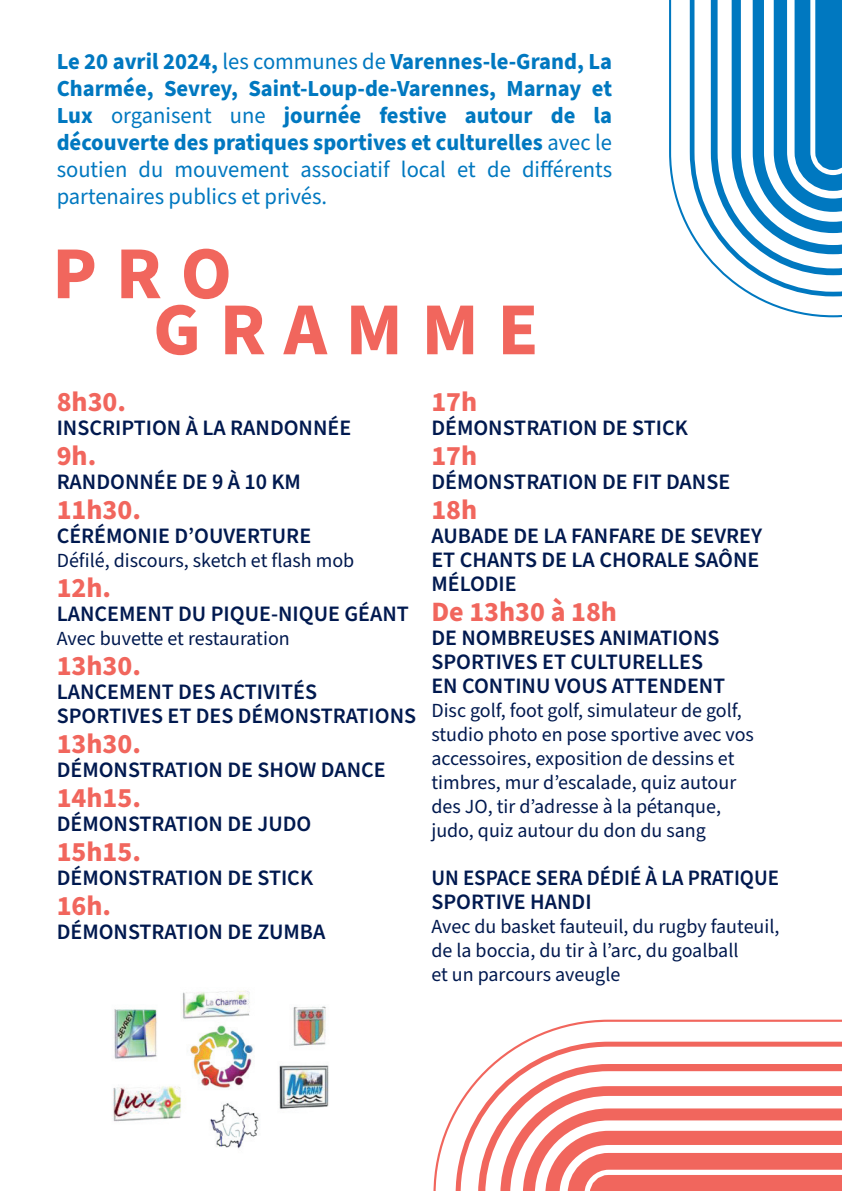
<style>
.page{position:relative;width:842px;height:1191px;background:#fff}
.page>*{position:absolute;margin:0;border:0;box-sizing:border-box;transform-origin:0 0}
.t1{font:700 74.8px/56px "Source Sans Pro";letter-spacing:.25em;color:#f1665d}
.t2{font:700 28px "Source Sans Pro";color:#f1665d}
.t3{font:700 23px/27px "Source Sans Pro";color:#0078c0;text-align:justify}
.t4{font:600 22px/24px "Source Sans Pro";color:#00194f}
.t5{font:600 22px/24px "Source Sans Pro";color:#00194f;scale:.95 1}
.t6{font:20px/24px "Source Sans Pro";color:#00194f}
.s1{font-weight:400}
</style>
<div class="page">
<svg style="left:669px;top:0;width:173px;height:318px"></svg>
<svg style="left:433px;top:1019px;width:409px;height:172px"></svg>
<img style="left:113px;top:990px;width:216px;height:159px">
<p class="t3" style="left:57px;top:48px;width:557px">Le 20 avril 2024, <span class="s1">les communes de</span> Varennes-le-Grand, La Charmée, Sevrey, Saint-Loup-de-Varennes, Marnay et Lux <span class="s1">organisent une</span> journée festive autour de la découverte des pratiques sportives et culturelles <span class="s1">avec le soutien du mouvement associatif local et de différents partenaires publics et privés.</span></p>
<h1 class="t1" style="left:153px;top:247px;width:387px;text-indent:-101px">PRO<br>GRAMME</h1>
<p class="t2" style="left:57px;top:383px;width:71px">8h30.</p>
<p class="t4" style="left:57px;top:416px;width:296px">INSCRIPTION À LA RANDONNÉE</p>
<p class="t2" style="left:57px;top:437px;width:41px">9h.</p>
<p class="t4" style="left:57px;top:470px;width:246px">RANDONNÉE DE 9 À 10 KM</p>
<p class="t2" style="left:57px;top:491px;width:86px">11h30.</p>
<p class="t4" style="left:57px;top:524px;width:256px">CÉRÉMONIE D’OUVERTURE</p>
<p class="t6" style="left:57px;top:549px;width:299px">Défilé, discours, sketch et flash mob</p>
<p class="t2" style="left:57px;top:569px;width:56px">12h.</p>
<p class="t4" style="left:57px;top:602px;width:354px">LANCEMENT DU PIQUE-NIQUE GÉANT</p>
<p class="t6" style="left:57px;top:627px;width:235px">Avec buvette et restauration</p>
<p class="t2" style="left:57px;top:647px;width:86px">13h30.</p>
<p class="t4" style="left:57px;top:680px;width:361px">LANCEMENT DES ACTIVITÉS<br>SPORTIVES ET DES DÉMONSTRATIONS</p>
<p class="t2" style="left:57px;top:725px;width:86px">13h30.</p>
<p class="t4" style="left:57px;top:758px;width:330px">DÉMONSTRATION DE SHOW DANCE</p>
<p class="t2" style="left:57px;top:779px;width:86px">14h15.</p>
<p class="t4" style="left:57px;top:812px;width:256px">DÉMONSTRATION DE JUDO</p>
<p class="t2" style="left:57px;top:833px;width:86px">15h15.</p>
<p class="t4" style="left:57px;top:866px;width:258px">DÉMONSTRATION DE STICK</p>
<p class="t2" style="left:57px;top:887px;width:56px">16h.</p>
<p class="t4" style="left:57px;top:920px;width:270px">DÉMONSTRATION DE ZUMBA</p>
<p class="t2" style="left:431px;top:383px;width:47px">17h</p>
<p class="t4" style="left:431px;top:416px;width:258px">DÉMONSTRATION DE STICK</p>
<p class="t2" style="left:431px;top:437px;width:47px">17h</p>
<p class="t4" style="left:431px;top:470px;width:300px">DÉMONSTRATION DE FIT DANSE</p>
<p class="t2" style="left:431px;top:491px;width:47px">18h</p>
<p class="t4" style="left:431px;top:524px;width:332px">AUBADE DE LA FANFARE DE SEVREY<br>ET CHANTS DE LA CHORALE SAÔNE<br>MÉLODIE</p>
<p class="t2" style="left:431px;top:593px;width:187px">De 13h30 à 18h</p>
<p class="t4" style="left:431px;top:626px;width:295px">DE NOMBREUSES ANIMATIONS<br>SPORTIVES ET CULTURELLES<br>EN CONTINU VOUS ATTENDENT</p>
<p class="t6" style="left:431px;top:699px;width:324px">Disc golf, foot golf, simulateur de golf, studio photo en pose sportive avec vos accessoires, exposition de dessins et timbres, mur d’escalade, quiz autour des JO, tir d’adresse à la pétanque, judo, quiz autour du don du sang</p>
<p class="t5" style="left:431px;top:866px;width:367px">UN ESPACE SERA DÉDIÉ À LA PRATIQUE<br>SPORTIVE HANDI</p>
<p class="t6" style="left:431px;top:915px;width:350px">Avec du basket fauteuil, du rugby fauteuil, de la boccia, du tir à l’arc, du goalball<br>et un parcours aveugle</p>
</div>
